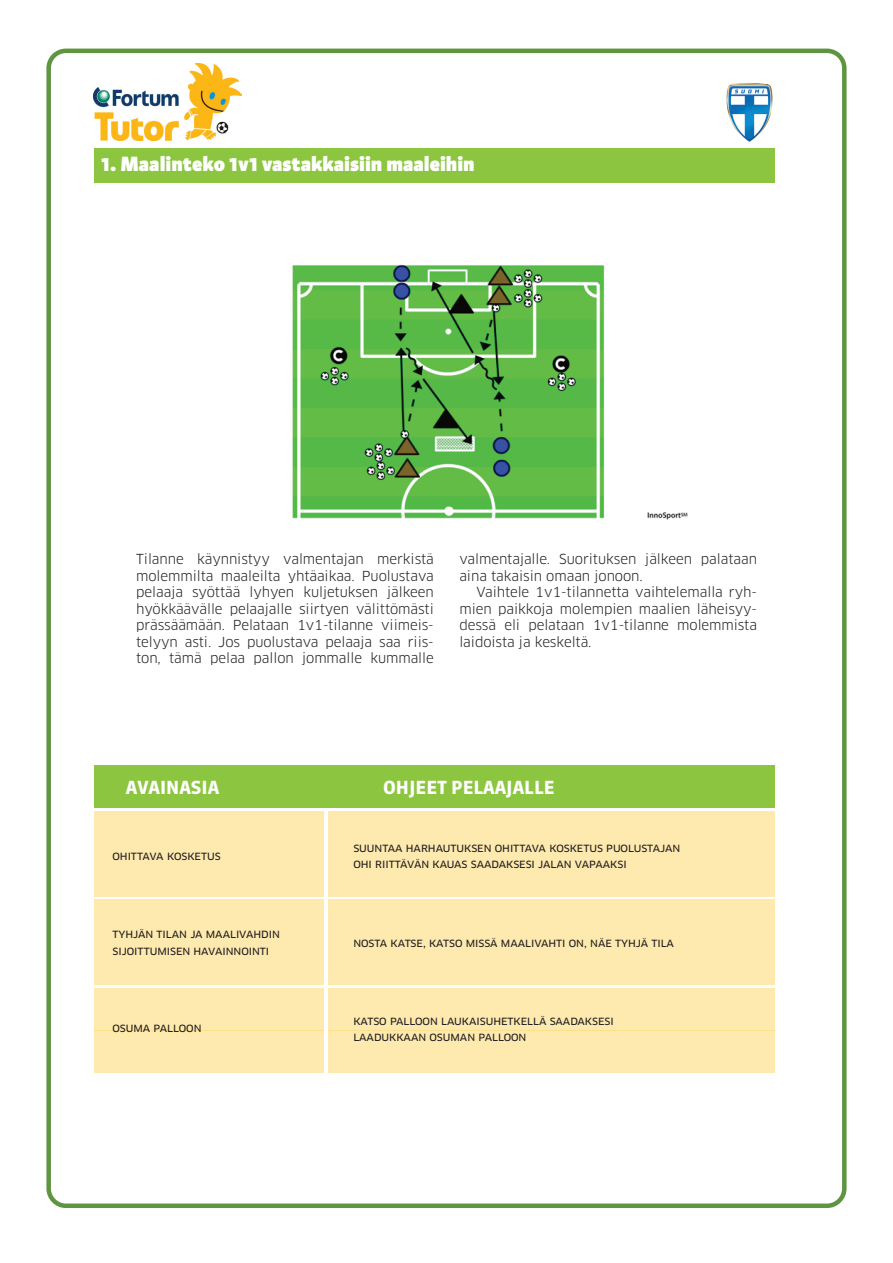
<style>
.page{position:relative;width:893px;height:1263px;background:#fff}
.page>*{position:absolute;margin:0;border:0;box-sizing:border-box;transform-origin:0 0}
.t1{font:900 19.5px "Sanuk OT";color:#fff}
.t2{font:700 18px "Sanuk OT";color:#fff}
.t3{font:13.5px/16.5px "Clan OT";letter-spacing:-.005em;color:#231f20;text-align:justify}
.t4{font:11.25px/16.5px "Clan OT News";letter-spacing:-.005em;color:#231f20}
</style>
<div class="page">
<div style="left:94px;top:149px;width:680px;height:34px;background:#8cc640"></div>
<div style="left:94px;top:765px;width:680px;height:42px;background:#8cc640"></div>
<div style="left:46px;top:49px;width:800px;height:1159px;border:4px solid #5f9440;border-radius:17px"></div>
<img style="left:726px;top:83px;width:47px;height:59px">
<img style="left:94px;top:64px;width:147px;height:76px">
<div style="left:94px;top:811px;width:680px;height:43px;background:#feeaaf"></div>
<div style="left:94px;top:854px;width:680px;height:42px;background:#feeaaf"></div>
<div style="left:94px;top:899px;width:680px;height:43px;background:#feeaaf"></div>
<div style="left:94px;top:942px;width:680px;height:42px;background:#feeaaf"></div>
<div style="left:94px;top:988px;width:680px;height:42px;background:#feeaaf"></div>
<div style="left:94px;top:1030px;width:680px;height:43px;background:#feeaaf"></div>
<hr style="left:325px;top:811px;width:3px;height:350px;background:#fff">
<img style="left:292px;top:264px;width:396px;height:256px">
<h1 class="t1" style="left:101px;top:152px;width:376px">1. Maalinteko 1v1 vastakkaisiin maaleihin</h1>
<p class="t3" style="left:136px;top:551px;width:299px">Tilanne käynnistyy valmentajan merkistä molemmilta maaleilta yhtäaikaa. Puolustava pelaaja syöttää lyhyen kuljetuksen jälkeen hyökkäävälle pelaajalle siirtyen välittömästi prässäämään. Pelataan 1v1-tilanne viimeis&shy;telyyn asti. Jos puolustava pelaaja saa riis&shy;ton, tämä pelaa pallon jommalle kummalle</p>
<p class="t3" style="left:459px;top:551px;width:299px">valmentajalle. Suorituksen jälkeen palataan aina takaisin omaan jonoon.</p>
<p class="t3" style="left:459px;top:584px;width:299px;text-indent:17px">Vaihtele 1v1-tilannetta vaihtelemalla ryh&shy;mien paikkoja molempien maalien läheisyy&shy;dessä eli pelataan 1v1-tilanne molemmista laidoista ja keskeltä.</p>
<h2 class="t2" style="left:126px;top:777px;width:95px">AVAINASIA</h2>
<h2 class="t2" style="left:383px;top:777px;width:173px">OHJEET PELAAJALLE</h2>
<p class="t4" style="left:113px;top:848px;width:110px">OHITTAVA KOSKETUS</p>
<p class="t4" style="left:353px;top:839px;width:328px">SUUNTAA HARHAUTUKSEN OHITTAVA KOSKETUS PUOLUSTAJAN<br>OHI RIITTÄVÄN KAUAS SAADAKSESI JALAN VAPAAKSI</p>
<p class="t4" style="left:113px;top:926px;width:169px">TYHJÄN TILAN JA MAALIVAHDIN<br>SIJOITTUMISEN HAVAINNOINTI</p>
<p class="t4" style="left:353px;top:934px;width:322px">NOSTA KATSE, KATSO MISSÄ MAALIVAHTI ON, NÄE TYHJÄ TILA</p>
<p class="t4" style="left:113px;top:1020px;width:91px">OSUMA PALLOON</p>
<p class="t4" style="left:353px;top:1012px;width:262px">KATSO PALLOON LAUKAISUHETKELLÄ SAADAKSESI<br>LAADUKKAAN OSUMAN PALLOON</p>
</div>
